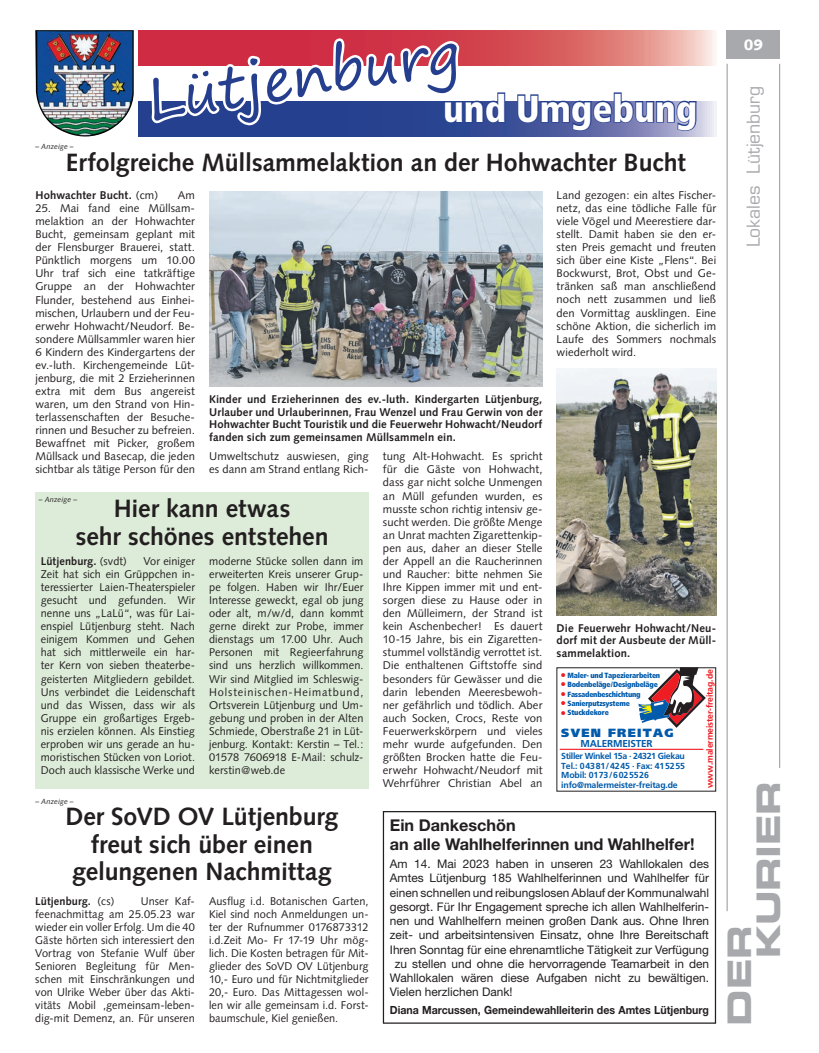
<style>
.page{position:relative;width:819px;height:1053px;background:#fff}
.page>*{position:absolute;margin:0;border:0;box-sizing:border-box;transform-origin:0 0}
.t1{font:57.5px "Segoe Print";color:#253f8e}
.t2{font:900 condensed 37.5px "Frutiger LT Std";color:#fff}
.t3{font:32.5px/28.9px "Eurostile LT Std Bold Ex 2";letter-spacing:-.01em;color:#a8a9ad}
.t4{font:700 25px/27.5px "Syntax LT Std";letter-spacing:-.005em;color:#231f20;text-align:center}
.t5{font:17.5px "Eurostile LT Std";letter-spacing:-.005em;color:#a8a9ad}
.t6{font:700 16.25px/19.5px "Helvetica Neue";color:#231f20}
.t7{font:900 15px "Syntax LT Std";color:#fff}
.t8{font:11.88px "Helvetica Neue";color:#231f20}
.t9{font:900 11.88px "Frutiger LT Std";letter-spacing:.11em;color:#015aaa}
.t10{font:11.25px/13px "Syntax";letter-spacing:.005em;color:#231f20;text-align:justify}
.t11{font:700 11.25px/12.5px "Syntax LT Std";letter-spacing:.01em;color:#231f20;text-align:justify}
.t12{font:700 11.25px "Helvetica Neue";color:#231f20;scale:.94 1}
.t13{font:700 11.25px "Syntax";letter-spacing:.01em;color:#231f20}
.t14{font:700 10px "Frutiger LT Std";letter-spacing:-.02em;color:#015aaa}
.t15{font:700 8.75px/9.4px "Frutiger LT Std";letter-spacing:-.02em;color:#015aaa}
.t16{font:700 8.75px "Frutiger LT Std";letter-spacing:-.02em;color:#ee1d23}
.t17{font:900 condensed 7.5px "Frutiger LT Std";letter-spacing:-.03em;color:#015aaa}
.t18{font:italic 7.5px "Syntax LT Std";letter-spacing:.015em;color:#231f20}
.s1{font-weight:400}
.s2{font-size:11.25px;color:#ee1d23}
</style>
<div class="page">
<div style="left:35px;top:492px;width:333px;height:296px;background:#ddecd9"></div>
<hr style="left:726px;top:64px;width:1px;height:847px;background:#939598">
<hr style="left:779px;top:64px;width:1px;height:703px;background:#939598">
<div style="left:726px;top:30px;width:54px;height:29px;background:#a8a9ad"></div>
<hr style="left:559px;top:748px;width:144px;height:1px;background:#ee1d23">
<svg style="left:638px;top:667px;width:67px;height:60px"></svg>
<div style="left:383px;top:811px;width:333px;height:212px;border:1px solid #231f20"></div>
<svg style="left:138px;top:101px;width:578px;height:35px;background:#808abb"></svg>
<svg style="left:138px;top:30px;width:578px;height:36px;background:#dd7173"></svg>
<svg style="left:516px;top:92px;width:181px;height:40px"></svg>
<img style="left:35px;top:30px;width:99px;height:106px">
<svg style="left:146px;top:36px;width:360px;height:100px"></svg>
<img style="left:209px;top:191px;width:333px;height:195px">
<img style="left:556px;top:369px;width:160px;height:246px">
<p class="t1" style="left:139px;top:50px;width:317px;rotate:-9deg">Lütjenburg</p>
<p class="t2" style="left:443px;top:86px;width:256px">und Umgebung</p>
<p class="t4" style="left:66px;top:149px;width:621px">Erfolgreiche Müllsammelaktion an der Hohwachter Bucht</p>
<p class="t13" style="left:35px;top:189px;width:124px">Hohwachter Bucht. <span class="s1">(cm)</span></p>
<p class="t10" style="left:178px;top:188px;width:19px">Am</p>
<p class="t10" style="left:35px;top:202px;width:161px">25. Mai fand eine Müllsam&shy;melaktion an der Hohwachter Bucht, gemeinsam geplant mit der Flensburger Brauerei, statt.<br>Pünktlich morgens um 10.00<br>Uhr traf sich eine tatkräftige Gruppe an der Hohwachter Flunder, bestehend aus Einhei&shy;mischen, Urlaubern und der Feu&shy;erwehr Hohwacht/Neudorf. Be&shy;sondere Müllsammler waren hier 6 Kindern des Kindergartens der ev.-luth. Kirchengemeinde Lüt&shy;jenburg, die mit 2 Erzieherinnen extra mit dem Bus angereist waren, um den Strand von Hin&shy;terlassenschaften der Besuche&shy;rinnen und Besucher zu befreien.<br>Bewaffnet mit Picker, großem Müllsack und Basecap, die jeden sichtbar als tätige Person für den</p>
<p class="t18" style="left:35px;top:142px;width:40px">– Anzeige –</p>
<p class="t10" style="left:556px;top:188px;width:161px">Land gezogen: ein altes Fischer&shy;netz, das eine tödliche Falle für viele Vögel und Meerestiere dar&shy;stellt. Damit haben sie den er&shy;sten Preis gemacht und freuten sich über eine Kiste „Flens“. Bei Bockwurst, Brot, Obst und Ge&shy;tränken saß man anschließend noch nett zusammen und ließ den Vormittag ausklingen. Eine schöne Aktion, die sicherlich im Laufe des Sommers nochmals wiederholt wird.</p>
<p class="t11" style="left:209px;top:393px;width:335px">Kinder und Erzieherinnen des ev.-luth. Kindergarten Lütjenburg, Urlauber und Urlauberinnen, Frau Wenzel und Frau Gerwin von der Hohwachter Bucht Touristik und die Feuerwehr Hohwacht/Neudorf fanden sich zum gemeinsamen Müllsammeln ein.</p>
<p class="t10" style="left:209px;top:450px;width:161px">Umweltschutz auswiesen, ging es dann am Strand entlang Rich-</p>
<p class="t10" style="left:383px;top:450px;width:161px">tung Alt-Hohwacht. Es spricht für die Gäste von Hohwacht, dass gar nicht solche Unmengen an Müll gefunden wurden, es musste schon richtig intensiv ge&shy;sucht werden. Die größte Menge an Unrat machten Zigarettenkip&shy;pen aus, daher an dieser Stelle der Appell an die Raucherinnen und Raucher: bitte nehmen Sie Ihre Kippen immer mit und ent&shy;sorgen diese zu Hause oder in den Mülleimern, der Strand ist kein Aschenbecher! Es dauert 10-15 Jahre, bis ein Zigaretten&shy;stummel vollständig verrottet ist.<br>Die enthaltenen Giftstoffe sind besonders für Gewässer und die darin lebenden Meeresbewoh&shy;ner gefährlich und tödlich. Aber auch Socken, Crocs, Reste von Feuerwerkskörpern und vieles mehr wurde aufgefunden. Den größten Brocken hatte die Feu&shy;erwehr Hohwacht/Neudorf mit Wehrführer Christian Abel an</p>
<p class="t18" style="left:39px;top:494px;width:40px">– Anzeige –</p>
<p class="t4" style="left:75px;top:495px;width:254px">Hier kann etwas<br>sehr schönes entstehen</p>
<p class="t13" style="left:41px;top:554px;width:87px">Lütjenburg. <span class="s1">(svdt)</span></p>
<p class="t10" style="left:41px;top:554px;width:156px;text-indent:103px">Vor einiger Zeit hat sich ein Grüppchen in&shy;teressierter Laien-Theaterspieler gesucht und gefunden. Wir nenne uns „LaLü“, was für Lai&shy;enspiel Lütjenburg steht. Nach einigem Kommen und Gehen hat sich mittlerweile ein har&shy;ter Kern von sieben theaterbe&shy;geisterten Mitgliedern gebildet.<br>Uns verbindet die Leidenschaft und das Wissen, dass wir als Gruppe ein großartiges Ergeb&shy;nis erzielen können. Als Einstieg erproben wir uns gerade an hu&shy;moristischen Stücken von Loriot.<br>Doch auch klassische Werke und</p>
<p class="t10" style="left:209px;top:554px;width:156px">moderne Stücke sollen dann im erweiterten Kreis unserer Grup&shy;pe folgen. Haben wir Ihr/Euer Interesse geweckt, egal ob jung oder alt, m/w/d, dann kommt gerne direkt zur Probe, immer dienstags um 17.00 Uhr. Auch Personen mit Regieerfahrung sind uns herzlich willkommen.<br>Wir sind Mitglied im Schleswig-Holsteinischen-Heimatbund, Ortsverein Lütjenburg und Um&shy;gebung und proben in der Alten Schmiede, Oberstraße 21 in Lüt&shy;jenburg. Kontakt: Kerstin – Tel.:<br>01578 7606918 E-Mail: schulz&shy;kerstin@web.de</p>
<p class="t4" style="left:65px;top:803px;width:274px">Der SoVD OV Lütjenburg freut sich über einen gelungenen Nachmittag</p>
<p class="t13" style="left:35px;top:894px;width:81px">Lütjenburg. <span class="s1">(cs)</span></p>
<p class="t11" style="left:556px;top:621px;width:161px">Die Feuerwehr Hohwacht/Neu&shy;dorf mit der Ausbeute der Müll&shy;sammelaktion.</p>
<p class="t16" style="left:704px;top:788px;width:120px;rotate:-90deg">www.malermeister-freitag.de</p>
<p class="t17" style="left:560px;top:670px;width:101px"><span class="s2">•</span> Maler- und Tapezierarbeiten</p>
<p class="t17" style="left:560px;top:680px;width:99px"><span class="s2">•</span> Bodenbeläge/Designbeläge</p>
<p class="t17" style="left:560px;top:689px;width:82px"><span class="s2">•</span> Fassadenbeschichtung</p>
<p class="t17" style="left:560px;top:698px;width:71px"><span class="s2">•</span> Sanierputzsysteme</p>
<p class="t17" style="left:560px;top:708px;width:50px"><span class="s2">•</span> Stuckdekore</p>
<p class="t9" style="left:561px;top:725px;width:114px">SVEN FREITAG</p>
<p class="t14" style="left:580px;top:737px;width:73px">MALERMEISTER</p>
<p class="t15" style="left:561px;top:751px;width:125px">Stiller Winkel 15a · 24321 Giekau<br>Tel.: 04381/4245 · Fax: 415255<br>Mobil: 0173/6025526 info@malermeister-freitag.de</p>
<p class="t18" style="left:35px;top:797px;width:40px">– Anzeige –</p>
<p class="t6" style="left:390px;top:814px;width:306px">Ein Dankeschön<br>an alle Wahlhelferinnen und Wahlhelfer!</p>
<p class="t8" style="left:390px;top:856px;width:320px">Am 14. Mai 2023 haben in unseren 23 Wahllokalen des</p>
<p class="t8" style="left:390px;top:871px;width:320px">Amtes Lütjenburg 185 Wahlhelferinnen und Wahlhelfer für</p>
<p class="t8" style="left:390px;top:885px;width:320px">einen schnellen und reibungslosen Ablauf der Kommunalwahl</p>
<p class="t8" style="left:390px;top:899px;width:320px">gesorgt. Für Ihr Engagement spreche ich allen Wahlhelferin-</p>
<p class="t8" style="left:390px;top:913px;width:320px">nen und Wahlhelfern meinen großen Dank aus. Ohne Ihren</p>
<p class="t8" style="left:390px;top:928px;width:320px">zeit- und arbeitsintensiven Einsatz, ohne Ihre Bereitschaft</p>
<p class="t8" style="left:390px;top:942px;width:320px">Ihren Sonntag für eine ehrenamtliche Tätigkeit zur Verfügung</p>
<p class="t8" style="left:395px;top:956px;width:315px">zu stellen und ohne die hervorragende Teamarbeit in den</p>
<p class="t8" style="left:390px;top:970px;width:320px">Wahllokalen wären diese Aufgaben nicht zu bewältigen.</p>
<p class="t8" style="left:390px;top:985px;width:124px">Vielen herzlichen Dank!</p>
<p class="t12" style="left:390px;top:1002px;width:341px">Diana Marcussen, Gemeindewahlleiterin des Amtes Lütjenburg</p>
<p class="t10" style="left:35px;top:894px;width:161px;text-indent:105px">Unser Kaf&shy;feenachmittag am 25.05.23 war wieder ein voller Erfolg. Um die 40<br>Gäste hörten sich interessiert den Vortrag von Stefanie Wulf über Senioren Begleitung für Men&shy;schen mit Einschränkungen und von Ulrike Weber über das Akti&shy;vitäts Mobil ,gemeinsam-leben&shy;dig-mit Demenz, an. Für unseren</p>
<p class="t10" style="left:209px;top:894px;width:161px">Ausflug i.d. Botanischen Garten, Kiel sind noch Anmeldungen un&shy;ter der Rufnummer 0176873312 i.d.Zeit Mo- Fr 17-19 Uhr mög&shy;lich. Die Kosten betragen für Mit&shy;glieder des SoVD OV Lütjenburg 10,- Euro und für Nichtmitglieder 20,- Euro. Das Mittagessen wol&shy;len wir alle gemeinsam i.d. Forst&shy;baumschule, Kiel genießen.</p>
<p class="t7" style="left:743px;top:36px;width:21px">09</p>
<p class="t5" style="left:743px;top:247px;width:163px;rotate:-90deg">Lokales Lütjenburg</p>
<p class="t3" style="left:724px;top:958px;width:179px;text-indent:-67px;rotate:-90deg">DER<br>KURIER</p>
</div>
